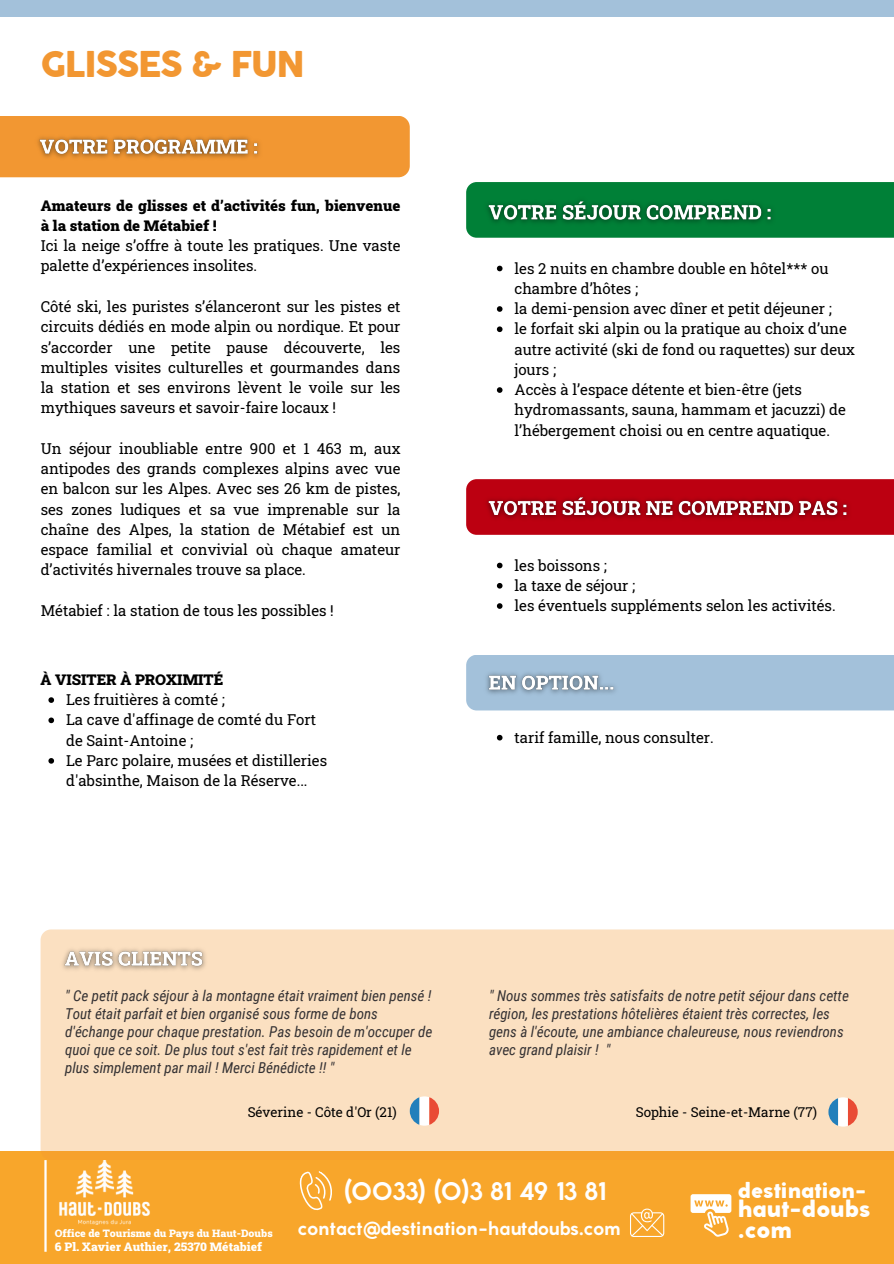
<style>
.page{position:relative;width:894px;height:1264px;background:#fff}
.page>*{position:absolute;margin:0;border:0;box-sizing:border-box;transform-origin:0 0}
.t1{font:800 34.8px "Coco Gothic";letter-spacing:-.04em;color:#f29732}
.t2{font:700 24px "Coco Gothic";color:#fff}
.t3{font:800 23.25px/20.2px "Coco Gothic";color:#fff}
.t4{font:800 21.45px "Coco Gothic";color:#fff}
.t5{font:700 18.6px "Coco Gothic";color:#fff}
.t6{font:15px/20.2px "Roboto Slab";color:#000}
.t7{font:italic 15px/18px "Roboto Condensed";color:#343133}
.t8{font:900 15px/20.2px "Roboto Slab";color:#000}
.t9{font:13.5px "Roboto Slab";color:#000}
.t10{font:900 12px "Roboto Slab";color:#fff}
.t11{font:900 10.5px "Roboto Slab";color:#fff}
</style>
<div class="page">
<div style="left:0;top:0;width:893px;height:17px;background:#a3c1da"></div>
<div style="left:0;top:1150px;width:893px;height:113px;background:#f8a62b"></div>
<div style="left:0;top:116px;width:409px;height:61px;background:#f29732"></div>
<svg style="left:466px;top:182px;width:427px;height:56px;background:#03813a"></svg>
<svg style="left:466px;top:479px;width:427px;height:56px;background:#bd0516"></svg>
<div style="left:466px;top:655px;width:427px;height:55px;background:#a3c1da"></div>
<hr style="left:44px;top:1160px;width:3px;height:91px;background:#fff">
<img style="left:31px;top:130px;width:236px;height:36px">
<svg style="left:496px;top:266px;width:6px;height:5px"></svg>
<svg style="left:496px;top:306px;width:6px;height:6px"></svg>
<svg style="left:496px;top:326px;width:6px;height:6px"></svg>
<svg style="left:496px;top:387px;width:6px;height:6px"></svg>
<svg style="left:496px;top:735px;width:6px;height:5px"></svg>
<svg style="left:496px;top:562px;width:6px;height:6px"></svg>
<svg style="left:496px;top:583px;width:6px;height:5px"></svg>
<svg style="left:496px;top:603px;width:6px;height:6px"></svg>
<img style="left:479px;top:192px;width:301px;height:39px">
<img style="left:479px;top:487px;width:378px;height:40px">
<img style="left:479px;top:665px;width:144px;height:36px">
<div style="left:41px;top:929px;width:852px;height:222px;background:#fbe0c1"></div>
<svg style="left:409px;top:1096px;width:30px;height:29px"></svg>
<img style="left:55px;top:941px;width:157px;height:36px">
<svg style="left:828px;top:1097px;width:29px;height:29px"></svg>
<svg style="left:48px;top:697px;width:6px;height:6px"></svg>
<svg style="left:48px;top:717px;width:6px;height:6px"></svg>
<svg style="left:48px;top:758px;width:6px;height:5px"></svg>
<img style="left:59px;top:1160px;width:91px;height:64px">
<svg style="left:690px;top:1194px;width:40px;height:42px"></svg>
<svg style="left:630px;top:1208px;width:34px;height:28px"></svg>
<svg style="left:299px;top:1171px;width:33px;height:40px"></svg>
<h1 class="t1" style="left:41px;top:44px;width:265px">GLISSES &amp; FUN</h1>
<p class="t8" style="left:41px;top:195px;width:361px">Amateurs de glisses et d’activités fun, bienvenue à la station de Métabief !</p>
<p class="t6" style="left:41px;top:235px;width:361px">Ici la neige s’offre à toute les pratiques. Une vaste palette d’expériences insolites.</p>
<p class="t6" style="left:41px;top:296px;width:361px;text-align:justify">Côté ski, les puristes s’élanceront sur les pistes et circuits dédiés en mode alpin ou nordique. Et pour s’accorder une petite pause découverte, les multiples visites culturelles et gourmandes dans la station et ses environs lèvent le voile sur les mythiques saveurs et savoir-faire locaux !</p>
<p class="t6" style="left:41px;top:438px;width:361px;text-align:justify">Un séjour inoubliable entre 900 et 1 463 m, aux antipodes des grands complexes alpins avec vue en balcon sur les Alpes. Avec ses 26 km de pistes, ses zones ludiques et sa vue imprenable sur la chaîne des Alpes, la station de Métabief est un espace familial et convivial où chaque amateur d’activités hivernales trouve sa place.</p>
<p class="t6" style="left:41px;top:600px;width:294px">Métabief : la station de tous les possibles !</p>
<p class="t8" style="left:41px;top:669px;width:184px">À VISITER À PROXIMITÉ</p>
<p class="t6" style="left:66px;top:689px;width:262px">Les fruitières à comté ;<br>La cave d'affinage de comté du Fort de Saint-Antoine ;<br>Le Parc polaire, musées et distilleries d'absinthe, Maison de la Réserve...</p>
<p class="t6" style="left:514px;top:257px;width:315px">les 2 nuits en chambre double en hôtel*** ou chambre d’hôtes ;</p>
<p class="t6" style="left:514px;top:298px;width:319px">la demi-pension avec dîner et petit déjeuner ;</p>
<p class="t6" style="left:514px;top:318px;width:342px">le forfait ski alpin ou la pratique au choix d’une autre activité (ski de fond ou raquettes) sur deux jours ;</p>
<p class="t6" style="left:514px;top:379px;width:333px">Accès à l’espace détente et bien-être (jets hydromassants, sauna, hammam et jacuzzi) de l’hébergement choisi ou en centre aquatique.</p>
<p class="t6" style="left:514px;top:554px;width:94px">les boissons ;</p>
<p class="t6" style="left:514px;top:575px;width:122px">la taxe de séjour ;</p>
<p class="t6" style="left:514px;top:595px;width:322px">les éventuels suppléments selon les activités.</p>
<p class="t6" style="left:514px;top:726px;width:201px">tarif famille, nous consulter.</p>
<p class="t7" style="left:65px;top:986px;width:368px">" Ce petit pack séjour à la montagne était vraiment bien pensé !<br>Tout était parfait et bien organisé sous forme de bons d'échange pour chaque prestation. Pas besoin de m'occuper de quoi que ce soit. De plus tout s'est fait très rapidement et le plus simplement par mail ! Merci Bénédicte !! "</p>
<p class="t7" style="left:489px;top:986px;width:361px">" Nous sommes très satisfaits de notre petit séjour dans cette région, les prestations hôtelières étaient très correctes, les gens à l'écoute, une ambiance chaleureuse, nous reviendrons avec grand plaisir ! "</p>
<p class="t9" style="left:248px;top:1102px;width:151px">Séverine - Côte d'Or (21)</p>
<p class="t9" style="left:635px;top:1102px;width:183px">Sophie - Seine-et-Marne (77)</p>
<p class="t11" style="left:55px;top:1226px;width:219px">Office de Tourisme du Pays du Haut-Doubs</p>
<p class="t10" style="left:55px;top:1237px;width:209px">6 Pl. Xavier Authier, 25370 Métabief</p>
<p class="t2" style="left:344px;top:1181px;width:263px">(0033) (0)3 81 49 13 81</p>
<p class="t5" style="left:298px;top:1220px;width:324px">contact@destination-hautdoubs.com</p>
<p class="t4" style="left:737px;top:1178px;width:130px">destination-</p>
<p class="t3" style="left:737px;top:1199px;width:134px">haut-doubs .com</p>
</div>
